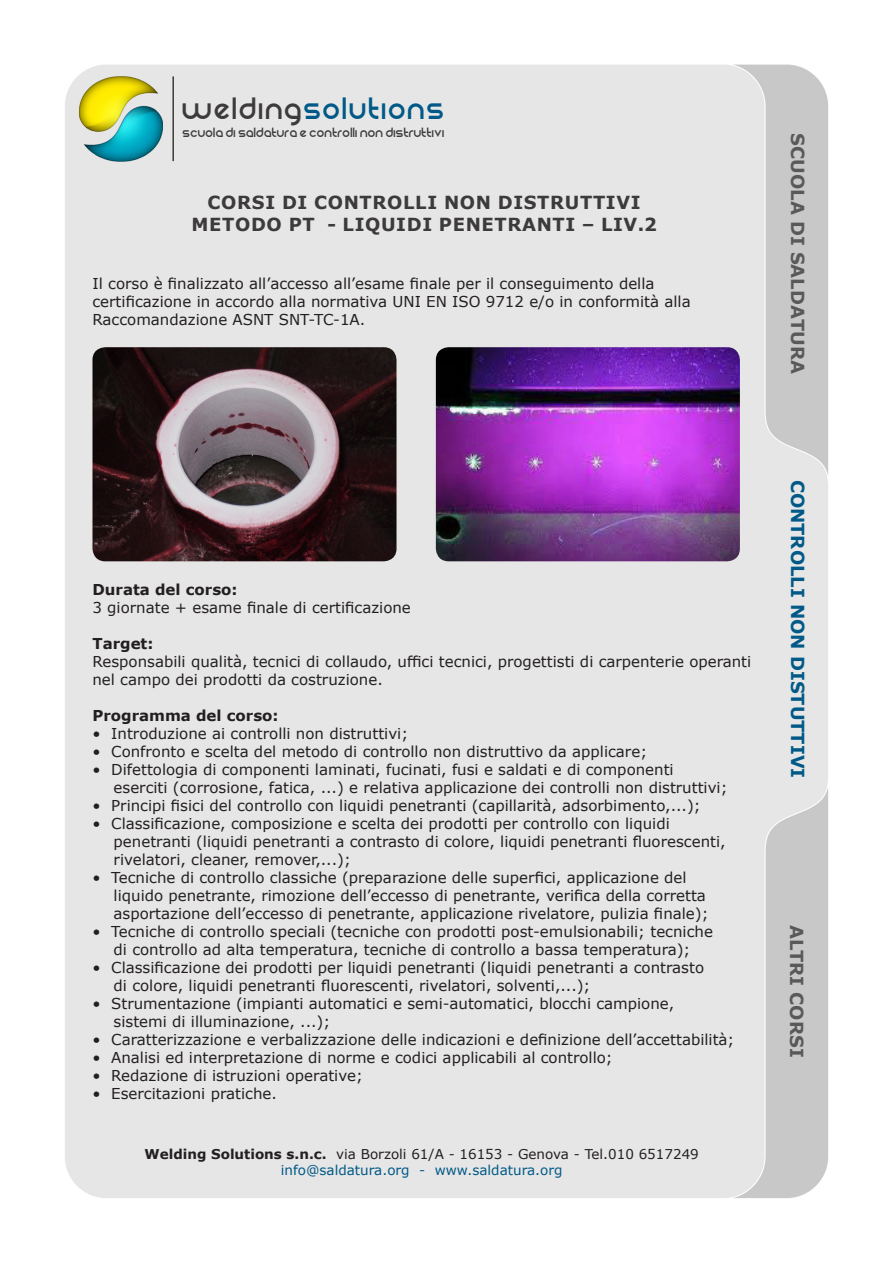
<style>
.page{position:relative;width:893px;height:1263px;background:#fff}
.page>*{position:absolute;margin:0;border:0;box-sizing:border-box;transform-origin:0 0}
.t1{font:34.5px "REZ";letter-spacing:.08em;color:#005986}
.t2{font:700 18px "Verdana";letter-spacing:.035em;color:#3c3a3b}
.t3{font:700 18px "Verdana";color:#5a5959}
.t4{font:700 18px "Verdana";color:#005986}
.t5{font:15px/18px "Verdana";color:#231f20}
.t6{font:15px "REZ";letter-spacing:.04em;color:#3c3c3c}
.t7{font:700 15px "Verdana";color:#231f20}
.t8{font:13.5px "Verdana";color:#231f20}
.t9{font:13.5px "Verdana";color:#005986}
.s1{color:#3c3a3b}
.s2{font-weight:700}
</style>
<div class="page">
<img style="left:64px;top:64px;width:106px;height:133px">
<hr style="left:172px;top:76px;width:2px;height:85px;background:#3c3a3b">
<img style="left:92px;top:347px;width:304px;height:214px">
<img style="left:436px;top:347px;width:304px;height:214px">
<p class="t1" style="left:183px;top:97px;width:263px"><span class="s1">welding</span>solutions</p>
<p class="t6" style="left:183px;top:127px;width:263px">scuola di saldatUra e controlli non distruttivi</p>
<p class="t2" style="left:208px;top:190px;width:434px">CORSI DI CONTROLLI NON DISTRUTTIVI</p>
<p class="t2" style="left:192px;top:212px;width:467px">METODO PT - LIQUIDI PENETRANTI – LIV.2</p>
<p class="t5" style="left:92px;top:274px;width:563px">Il corso è finalizzato all’accesso all’esame finale per il conseguimento della</p>
<p class="t5" style="left:92px;top:292px;width:600px">certificazione in accordo alla normativa UNI EN ISO 9712 e/o in conformità alla</p>
<p class="t5" style="left:92px;top:310px;width:274px">Raccomandazione ASNT SNT-TC-1A.</p>
<p class="t3" style="left:810px;top:133px;width:242px;rotate:90deg">SCUOLA DI SALDATURA</p>
<p class="t7" style="left:92px;top:578px;width:147px">Durata del corso:</p>
<p class="t5" style="left:92px;top:598px;width:320px">3 giornate + esame finale di certificazione</p>
<p class="t7" style="left:92px;top:632px;width:63px">Target:</p>
<p class="t5" style="left:92px;top:652px;width:660px">Responsabili qualità, tecnici di collaudo, uffici tecnici, progettisti di carpenterie operanti nel campo dei prodotti da costruzione.</p>
<p class="t7" style="left:92px;top:704px;width:188px">Programma del corso:</p>
<p class="t5" style="left:92px;top:724px;width:317px">• Introduzione ai controlli non distruttivi;</p>
<p class="t5" style="left:92px;top:742px;width:556px">• Confronto e scelta del metodo di controllo non distruttivo da applicare;</p>
<p class="t5" style="left:92px;top:760px;width:583px">• Difettologia di componenti laminati, fucinati, fusi e saldati e di componenti</p>
<p class="t5" style="left:114px;top:778px;width:615px">eserciti (corrosione, fatica, ...) e relativa applicazione dei controlli non distruttivi;</p>
<p class="t5" style="left:92px;top:796px;width:610px">• Principi fisici del controllo con liquidi penetranti (capillarità, adsorbimento,...);</p>
<p class="t5" style="left:92px;top:814px;width:579px">• Classificazione, composizione e scelta dei prodotti per controllo con liquidi</p>
<p class="t5" style="left:114px;top:832px;width:613px">penetranti (liquidi penetranti a contrasto di colore, liquidi penetranti fluorescenti,</p>
<p class="t5" style="left:114px;top:850px;width:239px">rivelatori, cleaner, remover,...);</p>
<p class="t5" style="left:92px;top:868px;width:596px">• Tecniche di controllo classiche (preparazione delle superfici, applicazione del</p>
<p class="t5" style="left:114px;top:886px;width:596px">liquido penetrante, rimozione dell’eccesso di penetrante, verifica della corretta asportazione dell’eccesso di penetrante, applicazione rivelatore, pulizia finale);</p>
<p class="t5" style="left:92px;top:922px;width:622px;text-align:center">• Tecniche di controllo speciali (tecniche con prodotti post-emulsionabili; tecniche di controllo ad alta temperatura, tecniche di controllo a bassa temperatura);</p>
<p class="t5" style="left:114px;top:958px;width:592px;text-indent:-21px">• Classificazione dei prodotti per liquidi penetranti (liquidi penetranti a contrasto di colore, liquidi penetranti fluorescenti, rivelatori, solventi,...);</p>
<p class="t5" style="left:92px;top:994px;width:583px">• Strumentazione (impianti automatici e semi-automatici, blocchi campione,</p>
<p class="t5" style="left:114px;top:1012px;width:218px">sistemi di illuminazione, ...);</p>
<p class="t5" style="left:92px;top:1030px;width:643px">• Caratterizzazione e verbalizzazione delle indicazioni e definizione dell’accettabilità;</p>
<p class="t5" style="left:92px;top:1048px;width:522px">• Analisi ed interpretazione di norme e codici applicabili al controllo;</p>
<p class="t5" style="left:92px;top:1066px;width:272px">• Redazione di istruzioni operative;</p>
<p class="t5" style="left:92px;top:1084px;width:186px">• Esercitazioni pratiche.</p>
<p class="t8" style="left:145px;top:1144px;width:556px"><span class="s2">Welding Solutions s.n.c.</span> via Borzoli 61/A - 16153 - Genova - Tel.010 6517249</p>
<p class="t9" style="left:281px;top:1160px;width:283px">info@saldatura.org - www.saldatura.org</p>
<p class="t4" style="left:810px;top:480px;width:300px;rotate:90deg">CONTROLLI NON DISTUTTIVI</p>
<p class="t3" style="left:809px;top:924px;width:134px;rotate:90deg">ALTRI CORSI</p>
</div>
